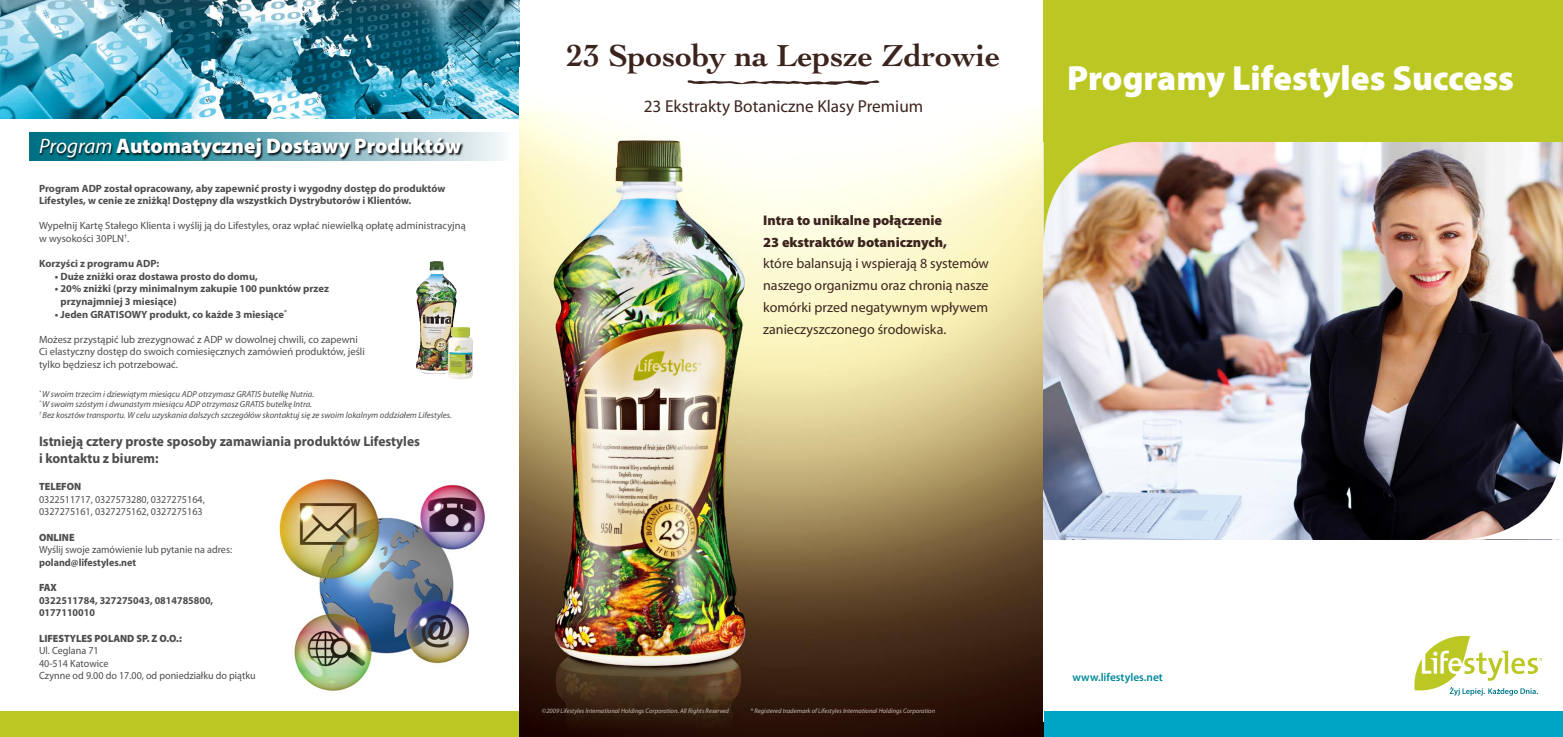
<style>
.page{position:relative;width:1563px;height:737px;background:#fff}
.page>*{position:absolute;margin:0;border:0;box-sizing:border-box;transform-origin:0 0}
.t1{font:900 35px "Myriad Pro";color:#fff}
.t2{font:700 32.02px "Cochin";color:#3c241e}
.t3{font:900 21px "Myriad Pro";color:#fff}
.t4{font:17.24px "Myriad Pro";color:#3c241e}
.t5{font:14px/21.9px "Myriad Pro";color:#3c241e;text-align:justify}
.t6{font:700 14px/16.8px "Myriad Pro";color:#4c4d4f;scale:.96 1}
.t7{font:900 14px/21.9px "Myriad Pro";color:#3c241e}
.t8{font:600 11.38px "Myriad Pro";color:#00899b}
.t9{font:700 10.5px/12.6px "Myriad Pro";color:#4c4d4f}
.t10{font:10.5px/12.6px "Myriad Pro";color:#4c4d4f}
.t11{font:10.5px/12.6px "Myriad Pro";color:#4c4d4f;scale:.96 1}
.t12{font:700 10.5px/12.6px "Myriad Pro";color:#4c4d4f;scale:.96 1}
.t13{font:900 10.5px "Myriad Pro";color:#4c4d4f;scale:.96 1}
.t14{font:italic 8.75px/10.5px "Myriad Pro";color:#4c4d4f}
.t15{font:italic 6.56px "Myriad Pro";color:#c6bcb8}
.s1{font-weight:400;font-style:italic}
</style>
<div class="page">
<svg style="left:30px;top:132px;width:474px;height:29px;background:#7fb9c3"></svg>
<img style="left:279px;top:479px;width:206px;height:212px">
<img style="left:0;top:0;width:519px;height:119px">
<div style="left:0;top:711px;width:533px;height:26px;background:#bbc824"></div>
<img style="left:520px;top:81px;width:523px;height:656px">
<svg style="left:687px;top:80px;width:192px;height:5px"></svg>
<img style="left:1043px;top:142px;width:520px;height:397px">
<div style="left:1043px;top:711px;width:520px;height:26px;background:#00a4c4"></div>
<div style="left:1043px;top:0;width:520px;height:142px;background:#bbc824"></div>
<svg style="left:1414px;top:636px;width:127px;height:59px"></svg>
<img style="left:1043px;top:142px;width:99px;height:104px">
<img style="left:1464px;top:434px;width:99px;height:105px">
<svg style="left:39px;top:137px;width:426px;height:24px;background:#3e7782"></svg>
<img style="left:416px;top:261px;width:41px;height:110px">
<img style="left:448px;top:327px;width:25px;height:52px">
<h3 class="t3" style="left:39px;top:132px;width:424px"><span class="s1">Program</span> Automatycznej Dostawy Produktów</h3>
<p class="t9" style="left:39px;top:181px;width:408px">Program ADP został opracowany, aby zapewnić prosty i wygodny dostęp do produktów<br>Lifestyles, w cenie ze zniżką! Dostępny dla wszystkich Dystrybutorów i Klientów.</p>
<p class="t10" style="left:39px;top:219px;width:428px">Wypełnij Kartę Stałego Klienta i wyślij ją do Lifestyles, oraz wpłać niewielką opłatę administracyjną w wysokości 30PLN<sup>†</sup>.</p>
<p class="t9" style="left:39px;top:257px;width:122px">Korzyści z programu ADP:</p>
<p class="t9" style="left:55px;top:269px;width:204px">• Duże zniżki oraz dostawa prosto do domu,</p>
<p class="t9" style="left:60px;top:282px;width:270px;text-indent:-6px">• 20% zniżki (przy minimalnym zakupie 100 punktów przez przynajmniej 3 miesiące)</p>
<p class="t9" style="left:55px;top:307px;width:233px">• Jeden GRATISOWY produkt, co każde 3 miesiące<sup>*</sup></p>
<p class="t10" style="left:39px;top:333px;width:327px">Możesz przystąpić lub zrezygnować z ADP w dowolnej chwili, co zapewni<br>Ci elastyczny dostęp do swoich comiesięcznych zamówień produktów, jeśli tylko będziesz ich potrzebować.</p>
<p class="t14" style="left:39px;top:388px;width:414px"><sup>*</sup> W swoim trzecim i dziewiątym miesiącu ADP otrzymasz GRATIS butelkę Nutria.<br><sup>*</sup> W swoim szóstym i dwunastym miesiącu ADP otrzymasz GRATIS butelkę Intra.<br><sup>†</sup> Bez kosztów transportu. W celu uzyskania dalszych szczegółów skontaktuj się ze swoim lokalnym oddziałem Lifestyles.</p>
<h3 class="t6" style="left:39px;top:432px;width:398px">Istnieją cztery proste sposoby zamawiania produktów Lifestyles i kontaktu z biurem:</h3>
<p class="t13" style="left:39px;top:479px;width:45px">TELEFON</p>
<p class="t11" style="left:39px;top:493px;width:174px">0322511717, 0327573280, 0327275164,<br>0327275161, 0327275162, 0327275163</p>
<p class="t13" style="left:39px;top:530px;width:39px">ONLINE</p>
<p class="t11" style="left:39px;top:543px;width:203px">Wyślij swoje zamówienie lub pytanie na adres:</p>
<p class="t12" style="left:39px;top:555px;width:103px">poland@lifestyles.net</p>
<p class="t13" style="left:39px;top:580px;width:20px">FAX</p>
<p class="t12" style="left:39px;top:593px;width:183px">0322511784, 327275043, 0814785800,<br>0177110010</p>
<p class="t13" style="left:39px;top:631px;width:150px">LIFESTYLES POLAND SP. Z O.O.:</p>
<p class="t11" style="left:39px;top:644px;width:227px">Ul. Ceglana 71<br>40-514 Katowice<br>Czynne od 9.00 do 17.00, od poniedziałku do piątku</p>
<h2 class="t2" style="left:567px;top:37px;width:435px">23 Sposoby na Lepsze Zdrowie</h2>
<h3 class="t4" style="left:644px;top:95px;width:281px">23 Ekstrakty Botaniczne Klasy Premium</h3>
<h3 class="t7" style="left:763px;top:208px;width:185px">Intra to unikalne połączenie<br>23 ekstraktów botanicznych,</h3>
<h3 class="t5" style="left:763px;top:252px;width:227px">które balansują i wspierają 8 systemów naszego organizmu oraz chronią nasze komórki przed negatywnym wpływem zanieczyszczonego środowiska.</h3>
<h1 class="t1" style="left:1067px;top:55px;width:448px">Programy Lifestyles Success</h1>
<p class="t15" style="left:542px;top:706px;width:189px">©2009 Lifestyles International Holdings Corporation. All Rights Reserved</p>
<p class="t15" style="left:750px;top:706px;width:186px">® Registered trademark of Lifestyles International Holdings Corporation</p>
<p class="t8" style="left:1072px;top:670px;width:92px">www.lifestyles.net</p>
</div>
